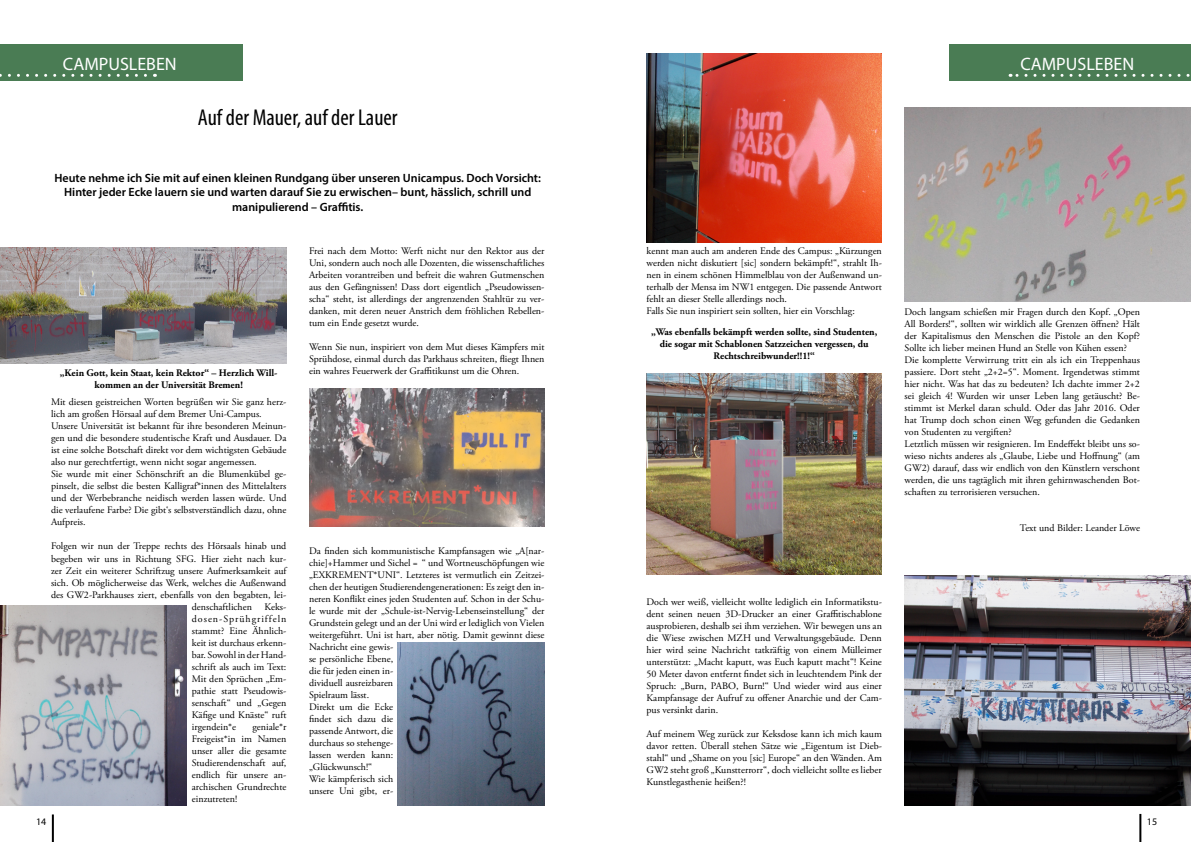
<style>
.page{position:relative;width:1191px;height:842px;background:#fff}
.page>*{position:absolute;margin:0;border:0;box-sizing:border-box;transform-origin:0 0}
.t1{font:condensed 23px "Myriad Pro";color:#000}
.t2{font:18px "Myriad Pro";color:#fff}
.t3{font:600 12px/14.4px "Myriad Pro";color:#000;text-align:center}
.t4{font:10px/12px "Adobe Garamond Pro";color:#000;text-align:justify}
.t5{font:700 10px/12px "Adobe Garamond Pro";color:#000;text-align:center}
.t6{font:10px "Myriad Pro";color:#000}
</style>
<div class="page">
<hr style="left:1139px;top:814px;width:2px;height:28px;background:#000">
<hr style="left:52px;top:814px;width:2px;height:28px;background:#000">
<div style="left:0;top:45px;width:242px;height:36px;background:#4a7c54"></div>
<svg style="left:0;top:74px;width:145px;height:3px"></svg>
<div style="left:949px;top:45px;width:242px;height:36px;background:#4a7c54"></div>
<svg style="left:1010px;top:74px;width:180px;height:3px"></svg>
<img style="left:0;top:247px;width:287px;height:116px">
<img style="left:0;top:606px;width:186px;height:200px">
<img style="left:309px;top:388px;width:235px;height:138px">
<img style="left:397px;top:642px;width:147px;height:164px">
<img style="left:646px;top:374px;width:236px;height:200px">
<img style="left:904px;top:575px;width:287px;height:231px">
<img style="left:646px;top:53px;width:236px;height:189px">
<img style="left:904px;top:108px;width:287px;height:193px">
<h2 class="t2" style="left:63px;top:53px;width:115px">CAMPUSLEBEN</h2>
<h2 class="t2" style="left:1020px;top:53px;width:115px">CAMPUSLEBEN</h2>
<h1 class="t1" style="left:198px;top:103px;width:201px">Auf der Mauer, auf der Lauer</h1>
<p class="t3" style="left:54px;top:170px;width:488px">Heute nehme ich Sie mit auf einen kleinen Rundgang über unseren Unicampus. Doch Vorsicht:<br>Hinter jeder Ecke lauern sie und warten darauf Sie zu erwischen– bunt, hässlich, schrill und manipulierend – Graffitis.</p>
<p class="t5" style="left:60px;top:367px;width:219px">„Kein Gott, kein Staat, kein Rektor“ – Herzlich Will&shy;kommen an der Universität Bremen!</p>
<p class="t4" style="left:51px;top:397px;width:237px;text-align:left">Mit diesen geistreichen Worten begrüßen wir Sie ganz herz&shy;lich am großen Hörsaal auf dem Bremer Uni-Campus.<br>Unsere Universität ist bekannt für ihre besonderen Meinun&shy;gen und die besondere studentische Kraft und Ausdauer. Da ist eine solche Botschaft direkt vor dem wichtigsten Gebäude also nur gerechtfertigt, wenn nicht sogar angemessen.<br>Sie wurde mit einer Schönschrift an die Blumenkübel ge&shy;pinselt, die selbst die besten Kalligraf*innen des Mittelalters und der Werbebranche neidisch werden lassen würde. Und die verlaufene Farbe? Die gibt‘s selbstverständlich dazu, ohne Aufpreis.</p>
<p class="t4" style="left:51px;top:541px;width:237px">Folgen wir nun der Treppe rechts des Hörsaals hinab und</p>
<p class="t4" style="left:51px;top:553px;width:237px">begeben wir uns in Richtung SFG. Hier zieht nach kur-</p>
<p class="t4" style="left:51px;top:565px;width:237px">zer Zeit ein weiterer Schriftzug unsere Aufmerksamkeit auf</p>
<p class="t4" style="left:51px;top:577px;width:237px">sich. Ob möglicherweise das Werk, welches die Außenwand</p>
<p class="t4" style="left:51px;top:589px;width:237px">des GW2-Parkhauses ziert, ebenfalls von den begabten, lei-</p>
<p class="t4" style="left:192px;top:601px;width:62px">denschaftlichen</p>
<p class="t4" style="left:192px;top:601px;width:96px;text-indent:73px">Keks&shy;dosen-Sprühgriffeln stammt? Eine Ähnlich&shy;keit ist durchaus erkenn&shy;bar. Sowohl in der Hand&shy;schrift als auch im Text:<br>Mit den Sprüchen „Em&shy;pathie statt Pseudowis&shy;senschaft“ und „Gegen Käfige und Knäste“ ruft irgendein*e</p>
<p class="t4" style="left:192px;top:721px;width:96px;text-indent:61px">geniale*r Freigeist*in im Namen unser aller die gesamte Studierendenschaft auf, endlich für unsere an&shy;archischen Grundrechte einzutreten!</p>
<p class="t4" style="left:309px;top:246px;width:237px">Frei nach dem Motto: Werft nicht nur den Rektor aus der Uni, sondern auch noch alle Dozenten, die wissenschaftliches Arbeiten vorantreiben und befreit die wahren Gutmenschen aus den Gefängnissen! Dass dort eigentlich „Pseudowissen&shy;scha“ steht, ist allerdings der angrenzenden Stahltür zu ver&shy;danken, mit deren neuer Anstrich dem fröhlichen Rebellen&shy;tum ein Ende gesetzt wurde.</p>
<p class="t4" style="left:309px;top:342px;width:237px">Wenn Sie nun, inspiriert von dem Mut dieses Kämpfers mit Sprühdose, einmal durch das Parkhaus schreiten, fliegt Ihnen ein wahres Feuerwerk der Graffitikunst um die Ohren.</p>
<p class="t4" style="left:309px;top:546px;width:237px;text-align:left">Da finden sich kommunistische Kampfansagen wie „A[nar&shy;chie]+Hammer und Sichel = “ und Wortneuschöpfungen wie „EXKREMENT*UNI“. Letzteres ist vermutlich ein Zeitzei&shy;chen der heutigen Studierendengenerationen: Es zeigt den in&shy;neren Konflikt eines jeden Studenten auf. Schon in der Schu&shy;le wurde mit der „Schule-ist-Nervig-Lebenseinstellung“ der Grundstein gelegt und an der Uni wird er lediglich von Vielen weitergeführt. Uni ist hart, aber nötig. Damit gewinnt diese Nachricht eine gewis-<br>se persönliche Ebene,<br>die für jeden einen in-<br>dividuell ausreizbaren<br>Spielraum lässt.<br>Direkt um die Ecke<br>findet sich dazu die<br>passende Antwort, die<br>durchaus so stehenge-<br>lassen werden kann:<br>„Glückwunsch!“<br>Wie kämpferisch sich<br>unsere Uni gibt, er-</p>
<p class="t4" style="left:646px;top:246px;width:237px;text-align:left">kennt man auch am anderen Ende des Campus: „Kürzungen werden nicht diskutiert [sic] sondern bekämpft!“, strahlt Ih&shy;nen in einem schönen Himmelblau von der Außenwand un&shy;terhalb der Mensa im NW1 entgegen. Die passende Antwort fehlt an dieser Stelle allerdings noch.<br>Falls Sie nun inspiriert sein sollten, hier ein Vorschlag:</p>
<p class="t5" style="left:651px;top:326px;width:228px">„Was ebenfalls bekämpft werden sollte, sind Studenten, die sogar mit Schablonen Satzzeichen vergessen, du<br>Rechtschreibwunder!!1!“</p>
<p class="t4" style="left:904px;top:306px;width:237px;text-align:left">Doch langsam schießen mir Fragen durch den Kopf. „Open All Borders!“, sollten wir wirklich alle Grenzen öffnen? Hält der Kapitalismus den Menschen die Pistole an den Kopf?<br>Sollte ich lieber meinen Hund an Stelle von Kühen essen?<br>Die komplette Verwirrung tritt ein als ich ein Treppenhaus passiere. Dort steht „2+2=5“. Moment. Irgendetwas stimmt hier nicht. Was hat das zu bedeuten? Ich dachte immer 2+2 sei gleich 4! Wurden wir unser Leben lang getäuscht? Be&shy;stimmt ist Merkel daran schuld. Oder das Jahr 2016. Oder hat Trump doch schon einen Weg gefunden die Gedanken von Studenten zu vergiften?<br>Letztlich müssen wir resignieren. Im Endeffekt bleibt uns so&shy;wieso nichts anderes als „Glaube, Liebe und Hoffnung“ (am GW2) darauf, dass wir endlich von den Künstlern verschont werden, die uns tagtäglich mit ihren gehirnwaschenden Bot&shy;schaften zu terrorisieren versuchen.</p>
<p class="t4" style="left:1020px;top:522px;width:121px">Text und Bilder: Leander Löwe</p>
<p class="t4" style="left:646px;top:596px;width:237px">Doch wer weiß, vielleicht wollte lediglich ein Informatikstu&shy;dent seinen neuen 3D-Drucker an einer Graffitischablone ausprobieren, deshalb sei ihm verziehen. Wir bewegen uns an die Wiese zwischen MZH und Verwaltungsgebäude. Denn hier wird seine Nachricht tatkräftig von einem Mülleimer unterstützt: „Macht kaputt, was Euch kaputt macht“! Keine 50 Meter davon entfernt findet sich in leuchtendem Pink der Spruch: „Burn, PABO, Burn!“ Und wieder wird aus einer Kampfansage der Aufruf zu offener Anarchie und der Cam&shy;pus versinkt darin.</p>
<p class="t4" style="left:646px;top:728px;width:237px">Auf meinem Weg zurück zur Keksdose kann ich mich kaum davor retten. Überall stehen Sätze wie „Eigentum ist Dieb&shy;stahl“ und „Shame on you [sic] Europe“ an den Wänden. Am GW2 steht groß „Kunstterrorr“, doch vielleicht sollte es lieber Kunstlegasthenie heißen?!</p>
<p class="t6" style="left:36px;top:816px;width:12px">14</p>
<p class="t6" style="left:1146px;top:815px;width:12px">15</p>
</div>
